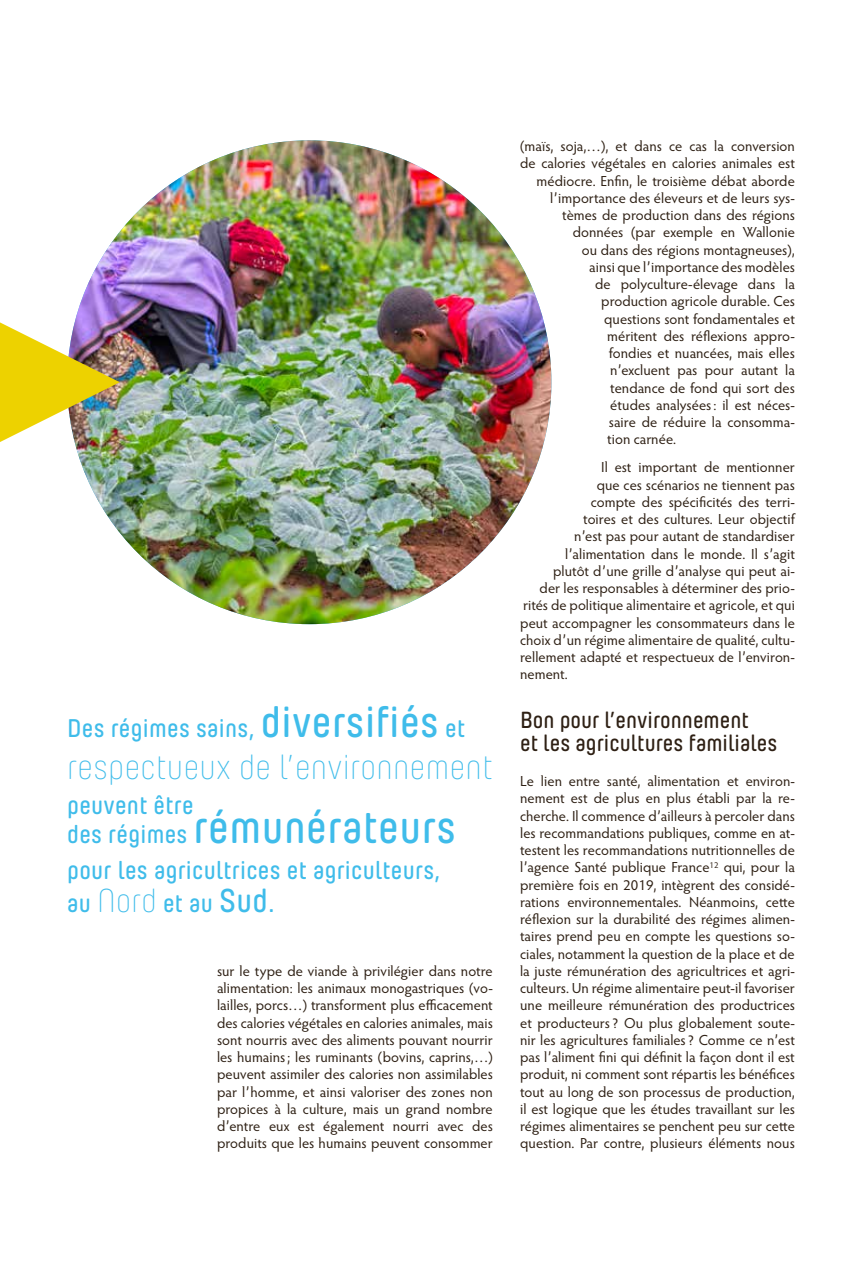
<style>
.page{position:relative;width:864px;height:1263px;background:#fff}
.page>*{position:absolute;margin:0;border:0;box-sizing:border-box;transform-origin:0 0}
.t1{font:600 45.75px "Yummo";letter-spacing:.01em;color:#3fbcea}
.t2{font:100 34.5px "Yummo";letter-spacing:.01em;color:#3fbcea}
.t3{font:600 25.5px/33px "Yummo";letter-spacing:.01em;color:#3fbcea}
.t4{font:600 23.25px/23.2px "Yummo";color:#2e2014}
.t5{font:14.55px/17.2px "Hypatia Sans Pro";letter-spacing:.005em;color:#2e2014;text-align:justify}
.s1{font-size:43.5px}
.s2{font-size:25.5px}
.s3{font-weight:100;font-size:33px}
.s4{font-size:33px}
</style>
<div class="page">
<img style="left:67px;top:140px;width:484px;height:484px;border-radius:242px">
<img style="left:0;top:322px;width:120px;height:120px">
<h3 class="t3" style="left:67px;top:709px;width:399px">Des régimes sains, <span class="s1">diversifiés</span> et</h3>
<h2 class="t2" style="left:67px;top:748px;width:427px">respectueux de l’environnement</h2>
<h3 class="t3" style="left:67px;top:786px;width:128px">peuvent être</h3>
<h1 class="t1" style="left:67px;top:790px;width:390px"><span class="s2">des régimes</span> rémunérateurs</h1>
<h3 class="t3" style="left:67px;top:851px;width:374px">pour les agricultrices et agriculteurs, au <span class="s3">Nord</span> et au <span class="s4">Sud</span>.</h3>
<p class="t5" style="left:217px;top:962px;width:277px">sur le type de viande à privilégier dans notre alimentation: les animaux monogastriques (vo&shy;lailles, porcs…) transforment plus efficacement des calories végétales en calories animales, mais sont nourris avec des aliments pouvant nourrir les humains; les ruminants (bovins, caprins,…) peuvent assimiler des calories non assimilables par l’homme, et ainsi valoriser des zones non propices à la culture, mais un grand nombre d’entre eux est également nourri avec des produits que les humains peuvent consommer</p>
<p class="t5" style="left:520px;top:137px;width:276px">(maïs, soja,…), et dans ce cas la conversion</p>
<p class="t5" style="left:520px;top:154px;width:276px">de calories végétales en calories animales est</p>
<p class="t5" style="left:536px;top:171px;width:260px">médiocre. Enfin, le troisième débat aborde</p>
<p class="t5" style="left:550px;top:189px;width:246px">l’importance des éleveurs et de leurs sys-</p>
<p class="t5" style="left:562px;top:206px;width:234px">tèmes de production dans des régions</p>
<p class="t5" style="left:572px;top:223px;width:224px">données (par exemple en Wallonie</p>
<p class="t5" style="left:581px;top:240px;width:214px">ou dans des régions montagneuses),</p>
<p class="t5" style="left:589px;top:258px;width:207px">ainsi que l’importance des modèles</p>
<p class="t5" style="left:595px;top:275px;width:201px">de polyculture-élevage dans la</p>
<p class="t5" style="left:601px;top:292px;width:195px">production agricole durable. Ces</p>
<p class="t5" style="left:604px;top:309px;width:192px">questions sont fondamentales et</p>
<p class="t5" style="left:607px;top:327px;width:189px">méritent des réflexions appro-</p>
<p class="t5" style="left:608px;top:344px;width:187px">fondies et nuancées, mais elles</p>
<p class="t5" style="left:610px;top:361px;width:186px">n’excluent pas pour autant la</p>
<p class="t5" style="left:610px;top:378px;width:186px">tendance de fond qui sort des</p>
<p class="t5" style="left:610px;top:396px;width:186px">études analysées: il est néces-</p>
<p class="t5" style="left:608px;top:413px;width:187px">saire de réduire la consomma-</p>
<p class="t5" style="left:607px;top:430px;width:70px">tion carnée.</p>
<p class="t5" style="left:601px;top:458px;width:195px">Il est important de mentionner</p>
<p class="t5" style="left:596px;top:476px;width:200px">que ces scénarios ne tiennent pas</p>
<p class="t5" style="left:590px;top:493px;width:205px">compte des spécificités des terri-</p>
<p class="t5" style="left:583px;top:510px;width:213px">toires et des cultures. Leur objectif</p>
<p class="t5" style="left:574px;top:527px;width:222px">n’est pas pour autant de standardiser</p>
<p class="t5" style="left:565px;top:545px;width:231px">l’alimentation dans le monde. Il s’agit</p>
<p class="t5" style="left:553px;top:562px;width:243px">plutôt d’une grille d’analyse qui peut ai-</p>
<p class="t5" style="left:539px;top:579px;width:256px">der les responsables à déterminer des prio-</p>
<p class="t5" style="left:523px;top:596px;width:273px">rités de politique alimentaire et agricole, et qui</p>
<p class="t5" style="left:520px;top:614px;width:276px">peut accompagner les consommateurs dans le</p>
<p class="t5" style="left:520px;top:631px;width:276px">choix d’un régime alimentaire de qualité, cultu-</p>
<p class="t5" style="left:520px;top:648px;width:276px">rellement adapté et respectueux de l’environ-</p>
<p class="t5" style="left:520px;top:665px;width:49px">nement.</p>
<h3 class="t4" style="left:520px;top:706px;width:259px">Bon pour l’environnement<br>et les agricultures familiales</h3>
<p class="t5" style="left:520px;top:772px;width:276px">Le lien entre santé, alimentation et environ&shy;nement est de plus en plus établi par la re&shy;cherche. Il commence d’ailleurs à percoler dans les recommandations publiques, comme en at&shy;testent les recommandations nutritionnelles de l’agence Santé publique France<sup>12</sup> qui, pour la première fois en 2019, intègrent des considé&shy;rations environnementales. Néanmoins, cette réflexion sur la durabilité des régimes alimen&shy;taires prend peu en compte les questions so&shy;ciales, notamment la question de la place et de la juste rémunération des agricultrices et agri&shy;culteurs. Un régime alimentaire peut-il favoriser une meilleure rémunération des productrices et producteurs ? Ou plus globalement soute&shy;nir les agricultures familiales ? Comme ce n’est pas l’aliment fini qui définit la façon dont il est produit, ni comment sont répartis les bénéfices tout au long de son processus de production, il est logique que les études travaillant sur les régimes alimentaires se penchent peu sur cette question. Par contre, plusieurs éléments nous</p>
</div>
